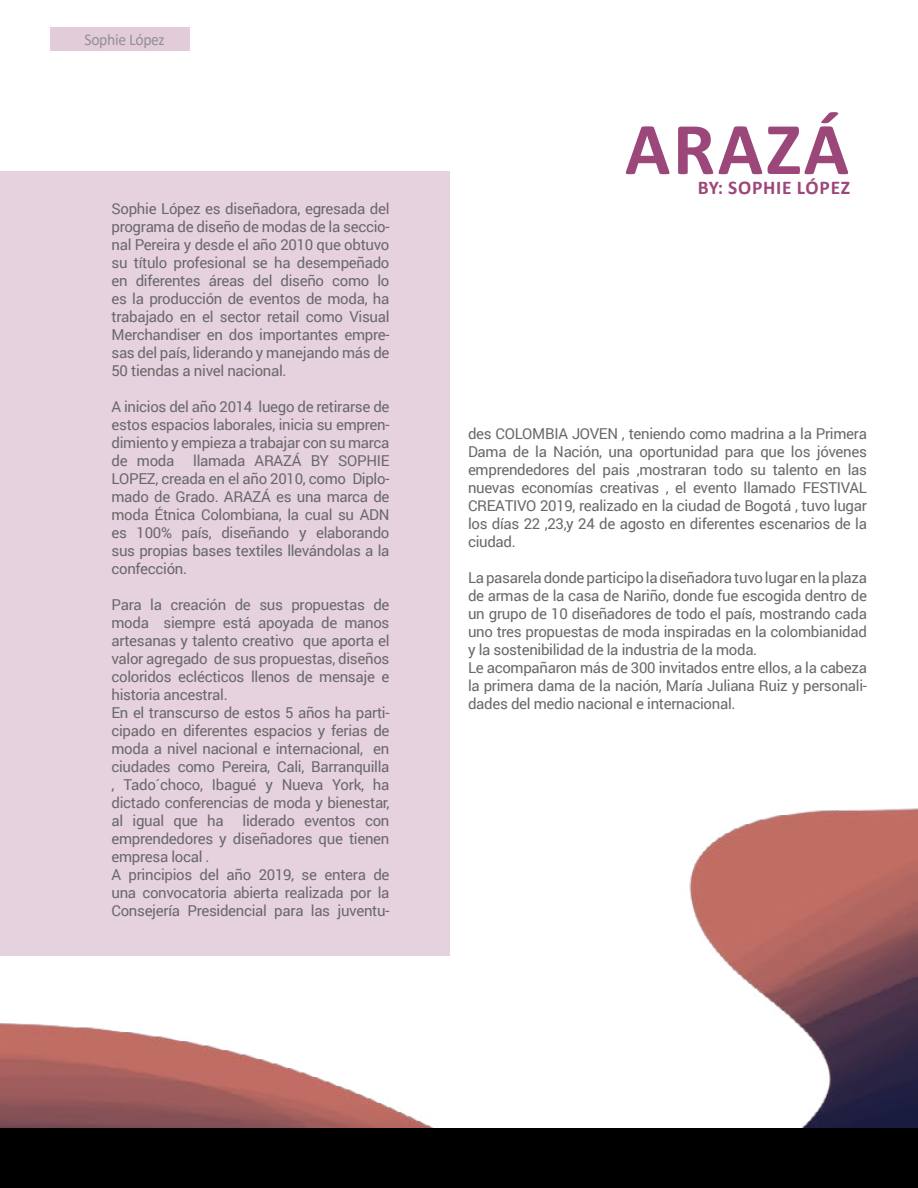
<style>
.page{position:relative;width:918px;height:1188px;background:#fff}
.page>*{position:absolute;margin:0;border:0;box-sizing:border-box;transform-origin:0 0}
.t1{font:700 75px "Calibri";letter-spacing:.035em;color:#9c477a}
.t2{font:700 19.5px "Calibri";letter-spacing:.04em;color:#9c477a}
.t3{font:16.5px "Calibri";letter-spacing:-.02em;color:#919191;scale:.95 1}
.t4{font:15px/18px "Roboto";letter-spacing:-.02em;color:#696969;text-align:justify}
</style>
<div class="page">
<div style="left:0;top:1128px;width:918px;height:60px;background:#000"></div>
<img style="left:0;top:27px;width:918px;height:1101px">
<div style="left:0;top:172px;width:450px;height:784px;background:#e6d1de"></div>
<div style="left:51px;top:27px;width:139px;height:24px;background:#e3ccda"></div>
<p class="t3" style="left:84px;top:28px;width:86px">Sophie López</p>
<p class="t4" style="left:111px;top:199px;width:280px">Sophie López es diseñadora, egresada del programa de diseño de modas de la seccio&shy;nal Pereira y desde el año 2010 que obtuvo su título profesional se ha desempeñado en diferentes áreas del diseño como lo es la producción de eventos de moda, ha trabajado en el sector retail como Visual Merchandiser en dos importantes empre&shy;sas del país, liderando y manejando más de 50 tiendas a nivel nacional.</p>
<p class="t4" style="left:111px;top:397px;width:280px">A inicios del año 2014 luego de retirarse de estos espacios laborales, inicia su empren&shy;dimiento y empieza a trabajar con su marca de moda</p>
<p class="t4" style="left:111px;top:451px;width:280px;text-indent:82px">llamada ARAZÁ BY SOPHIE LOPEZ, creada en el año 2010, como Diplo&shy;mado de Grado. ARAZÁ es una marca de moda Étnica Colombiana, la cual su ADN es 100% país, diseñando y elaborando sus propias bases textiles llevándolas a la confección.</p>
<p class="t4" style="left:111px;top:595px;width:280px;text-align:left">Para la creación de sus propuestas de moda siempre está apoyada de manos artesanas y talento creativo que aporta el valor agregado de sus propuestas, diseños coloridos eclécticos llenos de mensaje e historia ancestral.<br>En el transcurso de estos 5 años ha parti&shy;cipado en diferentes espacios y ferias de moda a nivel nacional e internacional, en ciudades como Pereira, Cali, Barranquilla , Tado´choco, Ibagué y Nueva York, ha dictado conferencias de moda y bienestar, al igual que ha</p>
<p class="t4" style="left:111px;top:811px;width:280px;text-align:left;text-indent:131px">liderado eventos con emprendedores y diseñadores que tienen empresa local .<br>A principios del año 2019, se entera de una convocatoria abierta realizada por la Consejería Presidencial para las juventu-</p>
<h1 class="t1" style="left:625px;top:96px;width:226px">ARAZÁ</h1>
<h2 class="t2" style="left:698px;top:173px;width:154px">BY: SOPHIE LÓPEZ</h2>
<p class="t4" style="left:468px;top:424px;width:400px">des COLOMBIA JOVEN , teniendo como madrina a la Primera Dama de la Nación, una oportunidad para que los jóvenes emprendedores del pais ,mostraran todo su talento en las nuevas economías creativas , el evento llamado FESTIVAL CREATIVO 2019, realizado en la ciudad de Bogotá , tuvo lugar los días 22 ,23,y 24 de agosto en diferentes escenarios de la ciudad.</p>
<p class="t4" style="left:468px;top:568px;width:400px;text-align:left">La pasarela donde participo la diseñadora tuvo lugar en la plaza de armas de la casa de Nariño, donde fue escogida dentro de un grupo de 10 diseñadores de todo el país, mostrando cada uno tres propuestas de moda inspiradas en la colombianidad y la sostenibilidad de la industria de la moda.<br>Le acompañaron más de 300 invitados entre ellos, a la cabeza la primera dama de la nación, María Juliana Ruiz y personali&shy;dades del medio nacional e internacional.</p>
</div>
